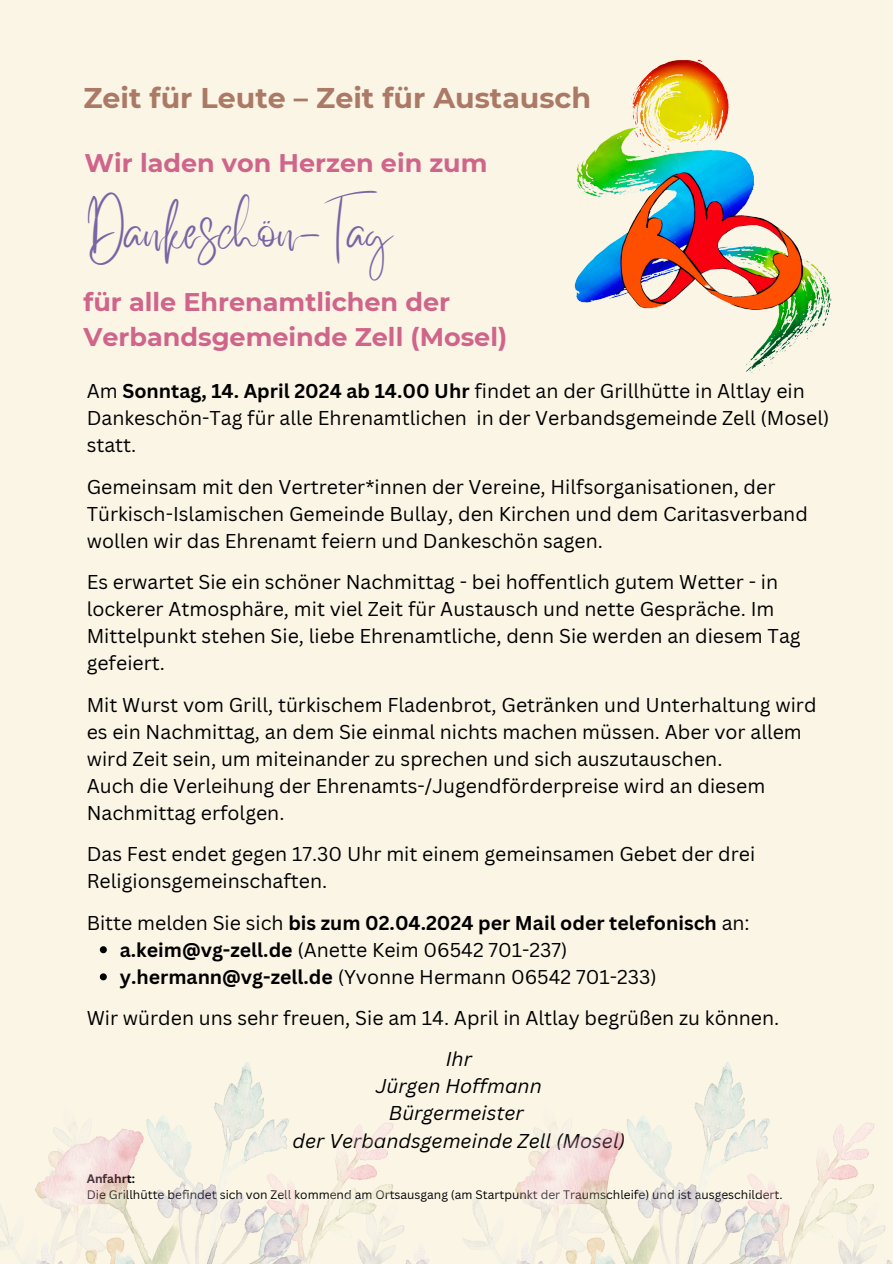
<style>
.page{position:relative;width:893px;height:1264px;background:#fff}
.page>*{position:absolute;margin:0;border:0;box-sizing:border-box;transform-origin:0 0}
.t1{font:45px "Better Saturday";color:#7964a4}
.t2{font:700 28.5px "Montserrat";color:#ab7a66}
.t3{font:700 25.5px/34.8px "Montserrat";color:#cf658a}
.t4{font:19.5px/27.2px "Canva Sans";color:#000}
.t5{font:italic 19.5px/27.2px "Canva Sans";color:#000;text-align:center}
.t6{font:700 19.5px "Canva Sans";color:#000}
.t7{font:12px "Canva Sans";color:#000}
.t8{font:700 12px "Canva Sans";color:#000}
.s1{font-weight:700}
.s2{font-weight:400}
</style>
<div class="page">
<div style="left:0;top:0;width:892px;height:1263px;background:#fbf5e6"></div>
<img style="left:574px;top:59px;width:257px;height:314px">
<svg style="left:100px;top:946px;width:7px;height:7px"></svg>
<svg style="left:100px;top:973px;width:7px;height:7px"></svg>
<img style="left:0;top:1062px;width:892px;height:201px">
<h1 class="t2" style="left:83px;top:80px;width:509px">Zeit für Leute – Zeit für Austausch</h1>
<p class="t3" style="left:85px;top:146px;width:404px">Wir laden von Herzen ein zum</p>
<h2 class="t1" style="left:87px;top:223px;width:308px">Dankeschön-Tag</h2>
<h3 class="t3" style="left:83px;top:284px;width:425px">für alle Ehrenamtlichen der<br>Verbandsgemeinde Zell (Mosel)</h3>
<h4 class="t4" style="left:87px;top:377px;width:744px">Am <span class="s1">Sonntag, 14. April 2024 ab 14.00 Uhr</span> findet an der Grillhütte in Altlay ein<br>Dankeschön-Tag für alle Ehrenamtlichen in der Verbandsgemeinde Zell (Mosel) statt.</h4>
<h4 class="t4" style="left:87px;top:472px;width:722px">Gemeinsam mit den Vertreter*innen der Vereine, Hilfsorganisationen, der<br>Türkisch-Islamischen Gemeinde Bullay, den Kirchen und dem Caritasverband wollen wir das Ehrenamt feiern und Dankeschön sagen.</h4>
<h4 class="t4" style="left:87px;top:568px;width:715px">Es erwartet Sie ein schöner Nachmittag - bei hoffentlich gutem Wetter - in lockerer Atmosphäre, mit viel Zeit für Austausch und nette Gespräche. Im Mittelpunkt stehen Sie, liebe Ehrenamtliche, denn Sie werden an diesem Tag gefeiert.</h4>
<h4 class="t4" style="left:87px;top:690px;width:731px">Mit Wurst vom Grill, türkischem Fladenbrot, Getränken und Unterhaltung wird es ein Nachmittag, an dem Sie einmal nichts machen müssen. Aber vor allem wird Zeit sein, um miteinander zu sprechen und sich auszutauschen.<br>Auch die Verleihung der Ehrenamts-/Jugendförderpreise wird an diesem Nachmittag erfolgen.</h4>
<h4 class="t4" style="left:87px;top:840px;width:670px">Das Fest endet gegen 17.30 Uhr mit einem gemeinsamen Gebet der drei<br>Religionsgemeinschaften.</h4>
<h4 class="t6" style="left:87px;top:908px;width:664px"><span class="s2">Bitte melden Sie sich</span> bis zum 02.04.2024 per Mail oder telefonisch <span class="s2">an:</span></h4>
<p class="t4" style="left:120px;top:935px;width:449px"><span class="s1">a.keim@vg-zell.de</span> (Anette Keim 06542 701-237)</p>
<p class="t4" style="left:120px;top:962px;width:538px"><span class="s1">y.hermann@vg-zell.de</span> (Yvonne Hermann 06542 701-233)</p>
<h4 class="t4" style="left:87px;top:1003px;width:694px">Wir würden uns sehr freuen, Sie am 14. April in Altlay begrüßen zu können.</h4>
<h4 class="t5" style="left:292px;top:1044px;width:334px">Ihr<br>Jürgen Hoffmann<br>Bürgermeister<br>der Verbandsgemeinde Zell (Mosel)</h4>
<p class="t8" style="left:87px;top:1169px;width:50px">Anfahrt:</p>
<p class="t7" style="left:87px;top:1186px;width:697px">Die Grillhütte befindet sich von Zell kommend am Ortsausgang (am Startpunkt der Traumschleife) und ist ausgeschildert.</p>
</div>
